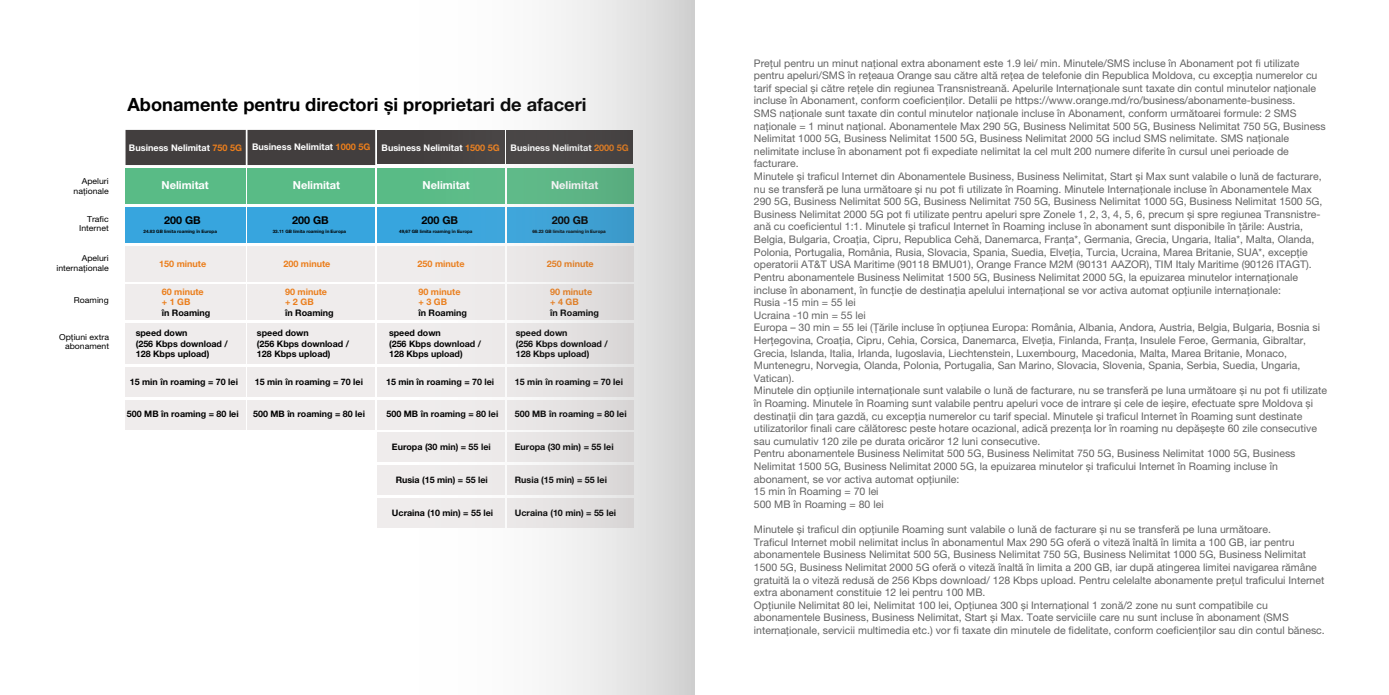
<style>
.page{position:relative;width:1389px;height:695px;background:#fff}
.page>*{position:absolute;margin:0;border:0;box-sizing:border-box;transform-origin:0 0}
.t1{font:700 18.2px "Helvetica Neue LT Pro";color:#000}
.t2{font:700 11.03px "Helvetica Neue LT Pro";color:#fff}
.t3{font:700 10.67px "Helvetica Neue LT Pro";color:#000}
.t4{font:10.5px/12.6px "Helvetica Neue LT Pro";color:#636363}
.t5{font:700 9.1px "Helvetica Neue LT Pro";color:#fff}
.t6{font:700 9.1px/10.8px "Helvetica Neue LT Pro";color:#eb7e1c}
.t7{font:700 9.1px "Helvetica Neue LT Pro";color:#000}
.t8{font:700 8.92px/10.7px "Helvetica Neue LT Pro";color:#000}
.t9{font:8.22px/9.8px "Helvetica Neue LT Pro";color:#000;text-align:right;scale:1.06 1}
.t10{font:700 4.55px "Helvetica Neue LT Pro";color:#000}
.s1{color:#eb7e1c}
</style>
<div class="page">
<div style="left:125px;top:323px;width:121px;height:41px;background:#efecec"></div>
<div style="left:248px;top:323px;width:127px;height:41px;background:#efecec"></div>
<div style="left:377px;top:323px;width:128px;height:41px;background:#efecec"></div>
<div style="left:125px;top:367px;width:121px;height:29px;background:#efecec"></div>
<div style="left:248px;top:367px;width:127px;height:29px;background:#efecec"></div>
<div style="left:377px;top:367px;width:128px;height:29px;background:#efecec"></div>
<div style="left:125px;top:399px;width:121px;height:30px;background:#efecec"></div>
<div style="left:248px;top:399px;width:127px;height:30px;background:#efecec"></div>
<div style="left:377px;top:399px;width:128px;height:30px;background:#efecec"></div>
<div style="left:377px;top:432px;width:128px;height:30px;background:#efecec"></div>
<div style="left:377px;top:465px;width:128px;height:30px;background:#efecec"></div>
<div style="left:377px;top:498px;width:128px;height:29px;background:#efecec"></div>
<div style="left:126px;top:130px;width:249px;height:35px;background:#423e3e"></div>
<div style="left:377px;top:130px;width:128px;height:34px;background:#423e3e"></div>
<div style="left:125px;top:168px;width:121px;height:36px;background:#59bb86"></div>
<div style="left:248px;top:168px;width:127px;height:36px;background:#59bb86"></div>
<div style="left:377px;top:168px;width:128px;height:36px;background:#59bb86"></div>
<div style="left:125px;top:207px;width:121px;height:36px;background:#37a5de"></div>
<div style="left:248px;top:207px;width:127px;height:36px;background:#37a5de"></div>
<div style="left:377px;top:207px;width:128px;height:36px;background:#37a5de"></div>
<div style="left:125px;top:246px;width:121px;height:35px;background:#efecec"></div>
<div style="left:248px;top:246px;width:127px;height:35px;background:#efecec"></div>
<div style="left:377px;top:246px;width:128px;height:35px;background:#efecec"></div>
<div style="left:125px;top:284px;width:121px;height:36px;background:#efecec"></div>
<div style="left:248px;top:284px;width:127px;height:36px;background:#efecec"></div>
<div style="left:377px;top:284px;width:128px;height:36px;background:#efecec"></div>
<svg style="left:412px;top:0;width:282px;height:694px"></svg>
<p class="t9" style="left:74px;top:176px;width:35px">Apeluri naţionale</p>
<p class="t9" style="left:79px;top:213px;width:29px">Trafic<br>Internet</p>
<p class="t9" style="left:56px;top:252px;width:51px">Apeluri internaționale</p>
<p class="t9" style="left:74px;top:295px;width:34px">Roaming</p>
<p class="t9" style="left:59px;top:331px;width:49px">Opțiuni extra abonament</p>
<h1 class="t1" style="left:127px;top:93px;width:461px">Abonamente pentru directori și proprietari de afaceri</h1>
<p class="t5" style="left:129px;top:142px;width:501px">Business Nelimitat <span class="s1">750 5G</span> Business Nelimitat <span class="s1">1000 5G</span> Business Nelimitat <span class="s1">1500 5G</span> Business Nelimitat <span class="s1">2000 5G</span></p>
<p class="t2" style="left:162px;top:178px;width:49px">Nelimitat</p>
<p class="t2" style="left:293px;top:178px;width:49px">Nelimitat</p>
<p class="t2" style="left:423px;top:178px;width:49px">Nelimitat</p>
<p class="t2" style="left:551px;top:178px;width:49px">Nelimitat</p>
<p class="t3" style="left:552px;top:213px;width:38px">200 GB</p>
<p class="t10" style="left:532px;top:228px;width:75px">66.23 GB limita roaming în Europa</p>
<p class="t3" style="left:164px;top:213px;width:38px">200 GB</p>
<p class="t3" style="left:292px;top:213px;width:38px">200 GB</p>
<p class="t10" style="left:144px;top:228px;width:75px">24.83 GB limita roaming în Europa</p>
<p class="t10" style="left:273px;top:228px;width:75px">33.11 GB limita roaming în Europa</p>
<p class="t6" style="left:159px;top:257px;width:49px">150 minute</p>
<p class="t6" style="left:283px;top:257px;width:49px">200 minute</p>
<p class="t6" style="left:418px;top:257px;width:49px">250 minute</p>
<p class="t6" style="left:547px;top:257px;width:49px">250 minute</p>
<p class="t6" style="left:550px;top:285px;width:44px">90 minute + 4 GB</p>
<p class="t7" style="left:550px;top:307px;width:50px">în Roaming</p>
<p class="t3" style="left:422px;top:213px;width:38px">200 GB</p>
<p class="t10" style="left:399px;top:228px;width:75px">49,67 GB limita roaming în Europa</p>
<p class="t6" style="left:162px;top:285px;width:44px">60 minute + 1 GB</p>
<p class="t7" style="left:162px;top:307px;width:50px">în Roaming</p>
<p class="t6" style="left:285px;top:285px;width:44px">90 minute + 2 GB</p>
<p class="t7" style="left:285px;top:307px;width:50px">în Roaming</p>
<p class="t6" style="left:418px;top:285px;width:44px">90 minute + 3 GB</p>
<p class="t7" style="left:418px;top:307px;width:50px">în Roaming</p>
<p class="t8" style="left:136px;top:327px;width:94px">speed down<br>(256 Kbps download /<br>128 Kbps upload)</p>
<p class="t8" style="left:130px;top:376px;width:110px">15 min în roaming = 70 lei</p>
<p class="t8" style="left:255px;top:376px;width:110px">15 min în roaming = 70 lei</p>
<p class="t8" style="left:386px;top:376px;width:110px">15 min în roaming = 70 lei</p>
<p class="t8" style="left:515px;top:376px;width:110px">15 min în roaming = 70 lei</p>
<p class="t8" style="left:127px;top:408px;width:113px">500 MB în roaming = 80 lei</p>
<p class="t8" style="left:253px;top:408px;width:113px">500 MB în roaming = 80 lei</p>
<p class="t8" style="left:387px;top:408px;width:113px">500 MB în roaming = 80 lei</p>
<p class="t8" style="left:515px;top:408px;width:113px">500 MB în roaming = 80 lei</p>
<p class="t8" style="left:392px;top:441px;width:100px">Europa (30 min) = 55 lei</p>
<p class="t8" style="left:515px;top:441px;width:100px">Europa (30 min) = 55 lei</p>
<p class="t8" style="left:396px;top:474px;width:94px">Rusia (15 min) = 55 lei</p>
<p class="t8" style="left:515px;top:474px;width:94px">Rusia (15 min) = 55 lei</p>
<p class="t8" style="left:392px;top:507px;width:103px">Ucraina (10 min) = 55 lei</p>
<p class="t8" style="left:515px;top:507px;width:103px">Ucraina (10 min) = 55 lei</p>
<p class="t8" style="left:257px;top:327px;width:94px">speed down<br>(256 Kbps download /<br>128 Kbps upload)</p>
<p class="t8" style="left:389px;top:327px;width:94px">speed down<br>(256 Kbps download /<br>128 Kbps upload)</p>
<p class="t8" style="left:516px;top:327px;width:94px">speed down<br>(256 Kbps download /<br>128 Kbps upload)</p>
<p class="t4" style="left:754px;top:56px;width:575px">Prețul pentru un minut național extra abonament este 1.9 lei/ min. Minutele/SMS incluse în Abonament pot fi utilizate pentru apeluri/SMS în rețeaua Orange sau către altă rețea de telefonie din Republica Moldova, cu excepția numerelor cu tarif special și către rețele din regiunea Transnistreană. Apelurile Internaționale sunt taxate din contul minutelor naționale incluse în Abonament, conform coeficienților. Detalii pe https://www.orange.md/ro/business/abonamente-business.<br>SMS naționale sunt taxate din contul minutelor naționale incluse în Abonament, conform următoarei formule: 2 SMS naționale = 1 minut național. Abonamentele Max 290 5G, Business Nelimitat 500 5G, Business Nelimitat 750 5G, Business Nelimitat 1000 5G, Business Nelimitat 1500 5G, Business Nelimitat 2000 5G includ SMS nelimitate. SMS naționale nelimitate incluse în abonament pot fi expediate nelimitat la cel mult 200 numere diferite în cursul unei perioade de facturare.<br>Minutele și traficul Internet din Abonamentele Business, Business Nelimitat, Start și Max sunt valabile o lună de facturare, nu se transferă pe luna următoare și nu pot fi utilizate în Roaming. Minutele Internaționale incluse în Abonamentele Max 290 5G, Business Nelimitat 500 5G, Business Nelimitat 750 5G, Business Nelimitat 1000 5G, Business Nelimitat 1500 5G, Business Nelimitat 2000 5G pot fi utilizate pentru apeluri spre Zonele 1, 2, 3, 4, 5, 6, precum și spre regiunea Transnistre&shy;ană cu coeficientul 1:1. Minutele și traficul Internet în Roaming incluse în abonament sunt disponibile în țările: Austria, Belgia, Bulgaria, Croația, Cipru, Republica Cehă, Danemarca, Franța*, Germania, Grecia, Ungaria, Italia*, Malta, Olanda, Polonia, Portugalia, România, Rusia, Slovacia, Spania, Suedia, Elveția, Turcia, Ucraina, Marea Britanie, SUA*, excepție operatorii AT&amp;T USA Maritime (90118 BMU01), Orange France M2M (90131 AAZOR), TIM Italy Maritime (90126 ITAGT).<br>Pentru abonamentele Business Nelimitat 1500 5G, Business Nelimitat 2000 5G, la epuizarea minutelor internaționale incluse în abonament, în funcție de destinația apelului internațional se vor activa automat opțiunile internaționale:<br>Rusia -15 min = 55 lei<br>Ucraina -10 min = 55 lei<br>Europa – 30 min = 55 lei (Țările incluse în opțiunea Europa: România, Albania, Andora, Austria, Belgia, Bulgaria, Bosnia si Herțegovina, Croația, Cipru, Cehia, Corsica, Danemarca, Elveția, Finlanda, Franța, Insulele Feroe, Germania, Gibraltar, Grecia, Islanda, Italia, Irlanda, Iugoslavia, Liechtenstein, Luxembourg, Macedonia, Malta, Marea Britanie, Monaco, Muntenegru, Norvegia, Olanda, Polonia, Portugalia, San Marino, Slovacia, Slovenia, Spania, Serbia, Suedia, Ungaria, Vatican).<br>Minutele din opțiunile internaționale sunt valabile o lună de facturare, nu se transferă pe luna următoare și nu pot fi utilizate în Roaming. Minutele în Roaming sunt valabile pentru apeluri voce de intrare și cele de ieșire, efectuate spre Moldova și destinații din țara gazdă, cu excepția numerelor cu tarif special. Minutele și traficul Internet în Roaming sunt destinate utilizatorilor finali care călătoresc peste hotare ocazional, adică prezența lor în roaming nu depășește 60 zile consecutive sau cumulativ 120 zile pe durata oricăror 12 luni consecutive.<br>Pentru abonamentele Business Nelimitat 500 5G, Business Nelimitat 750 5G, Business Nelimitat 1000 5G, Business Nelimitat 1500 5G, Business Nelimitat 2000 5G, la epuizarea minutelor și traficului Internet în Roaming incluse în abonament, se vor activa automat opțiunile:<br>15 min în Roaming = 70 lei<br>500 MB în Roaming = 80 lei</p>
<p class="t4" style="left:754px;top:522px;width:572px">Minutele și traficul din opțiunile Roaming sunt valabile o lună de facturare și nu se transferă pe luna următoare.<br>Traficul Internet mobil nelimitat inclus în abonamentul Max 290 5G oferă o viteză înaltă în limita a 100 GB, iar pentru abonamentele Business Nelimitat 500 5G, Business Nelimitat 750 5G, Business Nelimitat 1000 5G, Business Nelimitat 1500 5G, Business Nelimitat 2000 5G oferă o viteză înaltă în limita a 200 GB, iar după atingerea limitei navigarea rămâne gratuită la o viteză redusă de 256 Kbps download/ 128 Kbps upload. Pentru celelalte abonamente prețul traficului Internet extra abonament constituie 12 lei pentru 100 MB.<br>Opțiunile Nelimitat 80 lei, Nelimitat 100 lei, Opțiunea 300 și Internațional 1 zonă/2 zone nu sunt compatibile cu abonamentele Business, Business Nelimitat, Start și Max. Toate serviciile care nu sunt incluse în abonament (SMS internaționale, servicii multimedia etc.) vor fi taxate din minutele de fidelitate, conform coeficienților sau din contul bănesc.</p>
</div>
